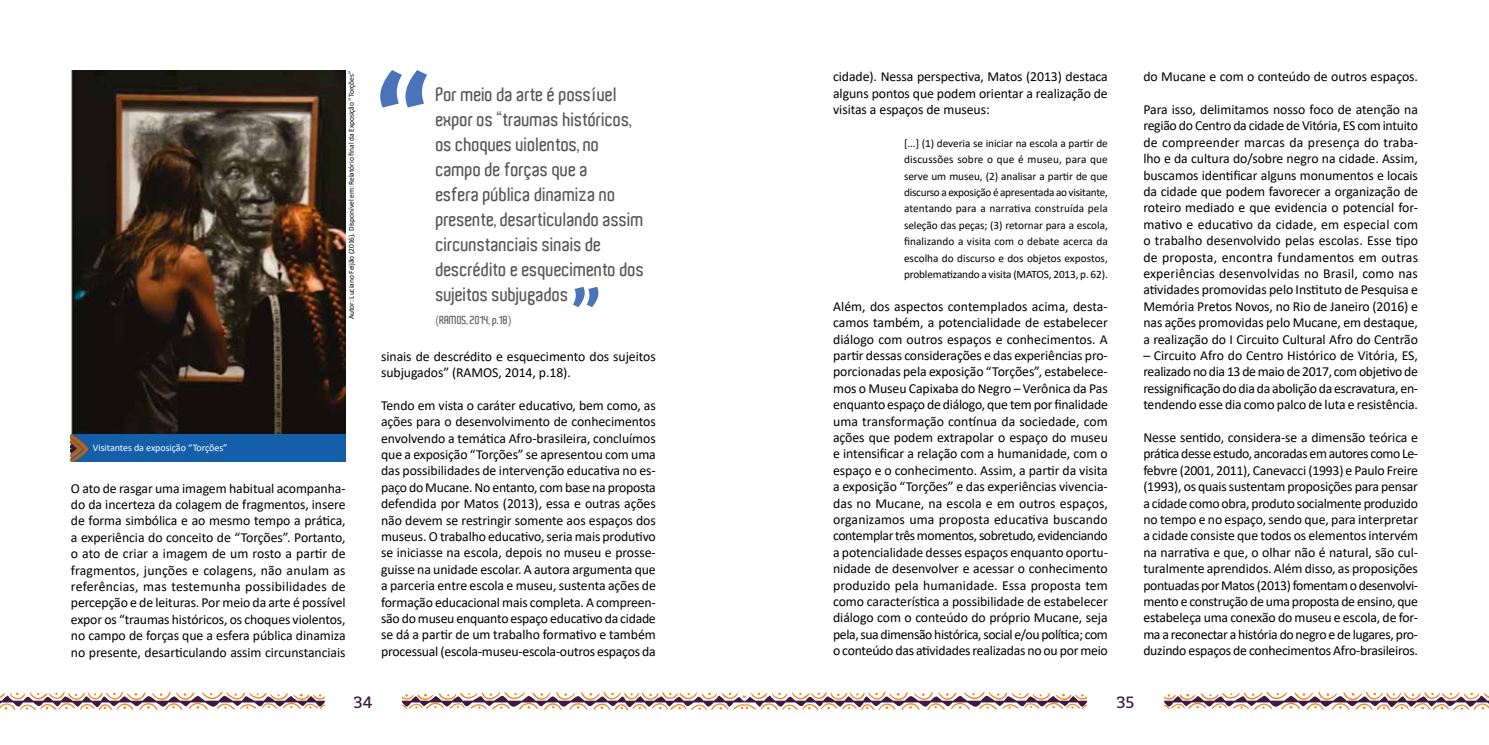
<style>
.page{position:relative;width:1489px;height:745px;background:#fff}
.page>*{position:absolute;margin:0;border:0;box-sizing:border-box;transform-origin:0 0}
.t1{font:600 18.75px/25px "Aldo";letter-spacing:-.005em;color:#575756}
.t2{font:16.25px "Bitter";color:#3b1a43}
.t3{font:13.75px/16.4px "Calibri";letter-spacing:-.01em;color:#000;text-align:justify}
.t4{font:11.25px/16.4px "Calibri";letter-spacing:-.015em;color:#000;text-align:justify}
.t5{font:600 11.25px "Aldo";letter-spacing:-.005em;color:#575756}
.t6{font:10px "Calibri";letter-spacing:-.005em;color:#fff}
.t7{font:7.5px "Calibri";letter-spacing:-.005em;color:#000}
</style>
<div class="page">
<svg style="left:0;top:691px;width:325px;height:19px"></svg>
<svg style="left:402px;top:691px;width:684px;height:19px"></svg>
<svg style="left:1164px;top:691px;width:324px;height:19px"></svg>
<img style="left:71px;top:71px;width:274px;height:363px">
<div style="left:71px;top:434px;width:274px;height:27px;background:#155faa"></div>
<svg style="left:71px;top:434px;width:18px;height:27px"></svg>
<svg style="left:380px;top:70px;width:47px;height:37px"></svg>
<svg style="left:573px;top:286px;width:25px;height:21px"></svg>
<p class="t6" style="left:93px;top:440px;width:136px">Visitantes da exposição “Torções”</p>
<p class="t7" style="left:346px;top:319px;width:249px;rotate:-90deg">Autor: Luciano Feijão (2016). Disponível em: Relatório final da Exposição “Torções”</p>
<p class="t3" style="left:71px;top:479px;width:276px">O ato de rasgar uma imagem habitual acompanha&shy;do da incerteza da colagem de fragmentos, insere de forma simbólica e ao mesmo tempo a prática, a experiência do conceito de “Torções”. Portanto, o ato de criar a imagem de um rosto a partir de fragmentos, junções e colagens, não anulam as referências, mas testemunha possibilidades de percepção e de leituras. Por meio da arte é possível expor os “traumas históricos, os choques violentos, no campo de forças que a esfera pública dinamiza no presente, desarticulando assim circunstanciais</p>
<p class="t1" style="left:436px;top:81px;width:210px">Por meio da arte é possível expor os “traumas históricos, os choques violentos, no campo de forças que a<br>esfera pública dinamiza no presente, desarticulando assim circunstanciais sinais de descrédito e esquecimento dos sujeitos subjugados</p>
<p class="t5" style="left:436px;top:314px;width:77px">(RAMOS, 2014, p.18)</p>
<p class="t3" style="left:381px;top:347px;width:276px">sinais de descrédito e esquecimento dos sujeitos subjugados” (RAMOS, 2014, p.18).</p>
<p class="t3" style="left:381px;top:396px;width:276px">Tendo em vista o caráter educativo, bem como, as ações para o desenvolvimento de conhecimentos envolvendo a temática Afro-brasileira, concluímos que a exposição “Torções” se apresentou com uma das possibilidades de intervenção educativa no es&shy;paço do Mucane. No entanto, com base na proposta defendida por Matos (2013), essa e outras ações não devem se restringir somente aos espaços dos museus. O trabalho educativo, seria mais produtivo se iniciasse na escola, depois no museu e prosse&shy;guisse na unidade escolar. A autora argumenta que a parceria entre escola e museu, sustenta ações de formação educacional mais completa. A compreen&shy;são do museu enquanto espaço educativo da cidade se dá a partir de um trabalho formativo e também processual (escola-museu-escola-outros espaços da</p>
<p class="t3" style="left:833px;top:68px;width:276px">cidade). Nessa perspectiva, Matos (2013) destaca alguns pontos que podem orientar a realização de visitas a espaços de museus:</p>
<p class="t4" style="left:904px;top:134px;width:205px">[...] (1) deveria se iniciar na escola a partir de discussões sobre o que é museu, para que serve um museu, (2) analisar a partir de que discurso a exposição é apresentada ao visitante, atentando para a narrativa construída pela seleção das peças; (3) retornar para a escola, finalizando a visita com o debate acerca da escolha do discurso e dos objetos expostos, problematizando a visita (MATOS, 2013, p. 62).</p>
<p class="t3" style="left:833px;top:297px;width:276px">Além, dos aspectos contemplados acima, desta&shy;camos também, a potencialidade de estabelecer diálogo com outros espaços e conhecimentos. A partir dessas considerações e das experiências pro&shy;porcionadas pela exposição “Torções”, estabelece&shy;mos o Museu Capixaba do Negro – Verônica da Pas enquanto espaço de diálogo, que tem por finalidade uma transformação contínua da sociedade, com ações que podem extrapolar o espaço do museu e intensificar a relação com a humanidade, com o espaço e o conhecimento. Assim, a partir da visita a exposição “Torções” e das experiências vivencia&shy;das no Mucane, na escola e em outros espaços, organizamos uma proposta educativa buscando contemplar três momentos, sobretudo, evidenciando a potencialidade desses espaços enquanto oportu&shy;nidade de desenvolver e acessar o conhecimento produzido pela humanidade. Essa proposta tem como característica a possibilidade de estabelecer diálogo com o conteúdo do próprio Mucane, seja pela, sua dimensão histórica, social e/ou política; com o conteúdo das atividades realizadas no ou por meio</p>
<p class="t3" style="left:1143px;top:68px;width:276px">do Mucane e com o conteúdo de outros espaços.</p>
<p class="t3" style="left:1143px;top:101px;width:276px">Para isso, delimitamos nosso foco de atenção na região do Centro da cidade de Vitória, ES com intuito de compreender marcas da presença do traba&shy;lho e da cultura do/sobre negro na cidade. Assim, buscamos identificar alguns monumentos e locais da cidade que podem favorecer a organização de roteiro mediado e que evidencia o potencial for&shy;mativo e educativo da cidade, em especial com o trabalho desenvolvido pelas escolas. Esse tipo de proposta, encontra fundamentos em outras experiências desenvolvidas no Brasil, como nas atividades promovidas pelo Instituto de Pesquisa e Memória Pretos Novos, no Rio de Janeiro (2016) e nas ações promovidas pelo Mucane, em destaque, a realização do I Circuito Cultural Afro do Centrão</p>
<p class="t3" style="left:1143px;top:347px;width:276px">– Circuito Afro do Centro Histórico de Vitória, ES, realizado no dia 13 de maio de 2017, com objetivo de ressignificação do dia da abolição da escravatura, en&shy;tendendo esse dia como palco de luta e resistência.</p>
<p class="t3" style="left:1143px;top:428px;width:276px">Nesse sentido, considera-se a dimensão teórica e prática desse estudo, ancoradas em autores como Le&shy;febvre (2001, 2011), Canevacci (1993) e Paulo Freire (1993), os quais sustentam proposições para pensar a cidade como obra, produto socialmente produzido no tempo e no espaço, sendo que, para interpretar a cidade consiste que todos os elementos intervém na narrativa e que, o olhar não é natural, são cul&shy;turalmente aprendidos. Além disso, as proposições pontuadas por Matos (2013) fomentam o desenvolvi&shy;mento e construção de uma proposta de ensino, que estabeleça uma conexão do museu e escola, de for&shy;ma a reconectar a história do negro e de lugares, pro&shy;duzindo espaços de conhecimentos Afro-brasileiros.</p>
<p class="t2" style="left:354px;top:690px;width:20px">34</p>
<p class="t2" style="left:1116px;top:690px;width:19px">35</p>
</div>
